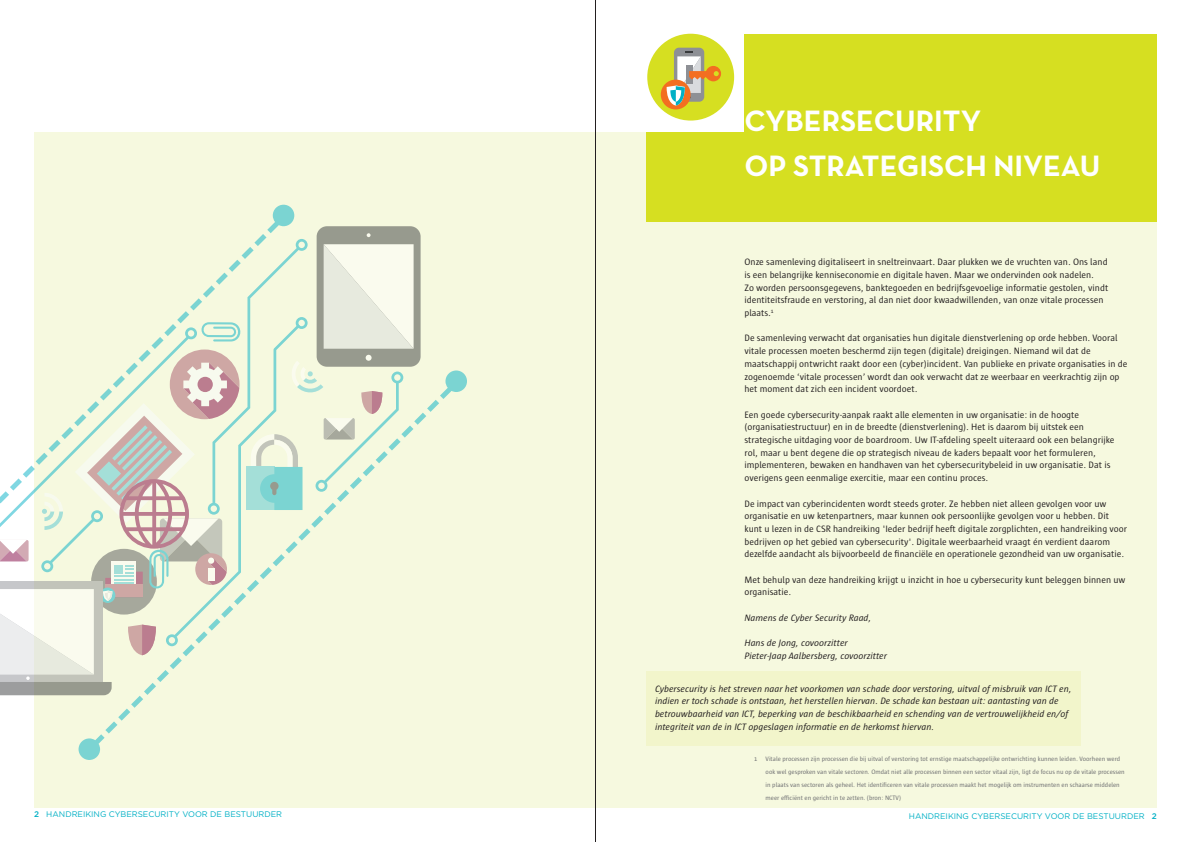
<style>
.page{position:relative;width:1191px;height:842px;background:#fff}
.page>*{position:absolute;margin:0;border:0;box-sizing:border-box;transform-origin:0 0}
.t1{font:700 30px "Neutraface Text";color:#fff}
.t2{font:9.5px/12.7px "Sun";color:#231f20}
.t3{font:italic 9.5px/12.7px "Sun";color:#231f20}
.t4{font:8.1px "Gotham";color:#00b0c5}
.t5{font:6.5px/12.7px "Sun";color:#6c6d70}
.s1{font-weight:500}
</style>
<div class="page">
<div style="left:34px;top:34px;width:1123px;height:774px;background:#f6f9df"></div>
<div style="left:646px;top:34px;width:511px;height:187px;background:#d6df21"></div>
<div style="left:1px;top:23px;width:743px;height:109px;background:#fff"></div>
<div style="left:647px;top:34px;width:87px;height:87px;background:#d6df21;border-radius:50%"></div>
<div style="left:674px;top:48px;width:30px;height:54px;background:#8e9095;border-radius:5px"></div>
<svg style="left:661px;top:51px;width:60px;height:58px"></svg>
<div style="left:646px;top:671px;width:435px;height:75px;background:#f2f5cb"></div>
<hr style="left:595px;top:0;width:1px;height:842px;background:#231f20">
<svg style="left:0;top:205px;width:467px;height:555px"></svg>
<p class="t4" style="left:34px;top:812px;width:249px"><span class="s1">2</span> HANDREIKING CYBERSECURITY VOOR DE BESTUURDER</p>
<p class="t1" style="left:744px;top:111px;width:238px">CYBERSECURITY</p>
<p class="t1" style="left:744px;top:156px;width:357px">OP STRATEGISCH NIVEAU</p>
<p class="t2" style="left:744px;top:256px;width:365px">Onze samenleving digitaliseert in sneltreinvaart. Daar plukken we de vruchten van. Ons land</p>
<p class="t2" style="left:744px;top:269px;width:351px">is een belangrijke kenniseconomie en digitale haven. Maar we ondervinden ook nadelen.</p>
<p class="t2" style="left:744px;top:282px;width:365px">Zo worden persoonsgegevens, banktegoeden en bedrijfsgevoelige informatie gestolen, vindt identiteitsfraude en verstoring, al dan niet door kwaadwillenden, van onze vitale processen plaats.<sup>1</sup></p>
<p class="t2" style="left:744px;top:333px;width:384px">De samenleving verwacht dat organisaties hun digitale dienstverlening op orde hebben. Vooral vitale processen moeten beschermd zijn tegen (digitale) dreigingen. Niemand wil dat de maatschappij ontwricht raakt door een (cyber)incident. Van publieke en private organisaties in de zogenoemde ‘vitale processen’ wordt dan ook verwacht dat ze weerbaar en veerkrachtig zijn op het moment dat zich een incident voordoet.</p>
<p class="t2" style="left:744px;top:409px;width:371px">Een goede cybersecurity-aanpak raakt alle elementen in uw organisatie: in de hoogte (organisatiestructuur) en in de breedte (dienstverlening). Het is daarom bij uitstek een strategische uitdaging voor de boardroom. Uw IT-afdeling speelt uiteraard ook een belangrijke rol, maar u bent degene die op strategisch niveau de kaders bepaalt voor het formuleren, implementeren, bewaken en handhaven van het cybersecuritybeleid in uw organisatie. Dat is overigens geen eenmalige exercitie, maar een continu proces.</p>
<p class="t2" style="left:744px;top:498px;width:384px">De impact van cyberincidenten wordt steeds groter. Ze hebben niet alleen gevolgen voor uw organisatie en uw ketenpartners, maar kunnen ook persoonlijke gevolgen voor u hebben. Dit kunt u lezen in de CSR handreiking 'Ieder bedrijf heeft digitale zorgplichten, een handreiking voor bedrijven op het gebied van cybersecurity'. Digitale weerbaarheid vraagt én verdient daarom dezelfde aandacht als bijvoorbeeld de financiële en operationele gezondheid van uw organisatie.</p>
<p class="t2" style="left:744px;top:574px;width:382px">Met behulp van deze handreiking krijgt u inzicht in hoe u cybersecurity kunt beleggen binnen uw organisatie.</p>
<p class="t3" style="left:744px;top:612px;width:128px">Namens de Cyber Security Raad,</p>
<p class="t3" style="left:744px;top:637px;width:105px">Hans de Jong, covoorzitter</p>
<p class="t3" style="left:744px;top:650px;width:144px">Pieter-Jaap Aalbersberg, covoorzitter</p>
<p class="t3" style="left:655px;top:683px;width:418px">Cybersecurity is het streven naar het voorkomen van schade door verstoring, uitval of misbruik van ICT en, indien er toch schade is ontstaan, het herstellen hiervan. De schade kan bestaan uit: aantasting van de betrouwbaarheid van ICT, beperking van de beschikbaarheid en schending van de vertrouwelijkheid en/of integriteit van de in ICT opgeslagen informatie en de herkomst hiervan.</p>
<p class="t5" style="left:765px;top:753px;width:360px;text-indent:-11px">1 Vitale processen zijn processen die bij uitval of verstoring tot ernstige maatschappelijke ontwrichting kunnen leiden. Voorheen werd ook wel gesproken van vitale sectoren. Omdat niet alle processen binnen een sector vitaal zijn, ligt de focus nu op de vitale processen in plaats van sectoren als geheel. Het identificeren van vitale processen maakt het mogelijk om instrumenten en schaarse middelen meer efficiënt en gericht in te zetten. (bron: NCTV)</p>
<p class="t4" style="left:909px;top:813px;width:249px">HANDREIKING CYBERSECURITY VOOR DE BESTUURDER <span class="s1">2</span></p>
</div>
